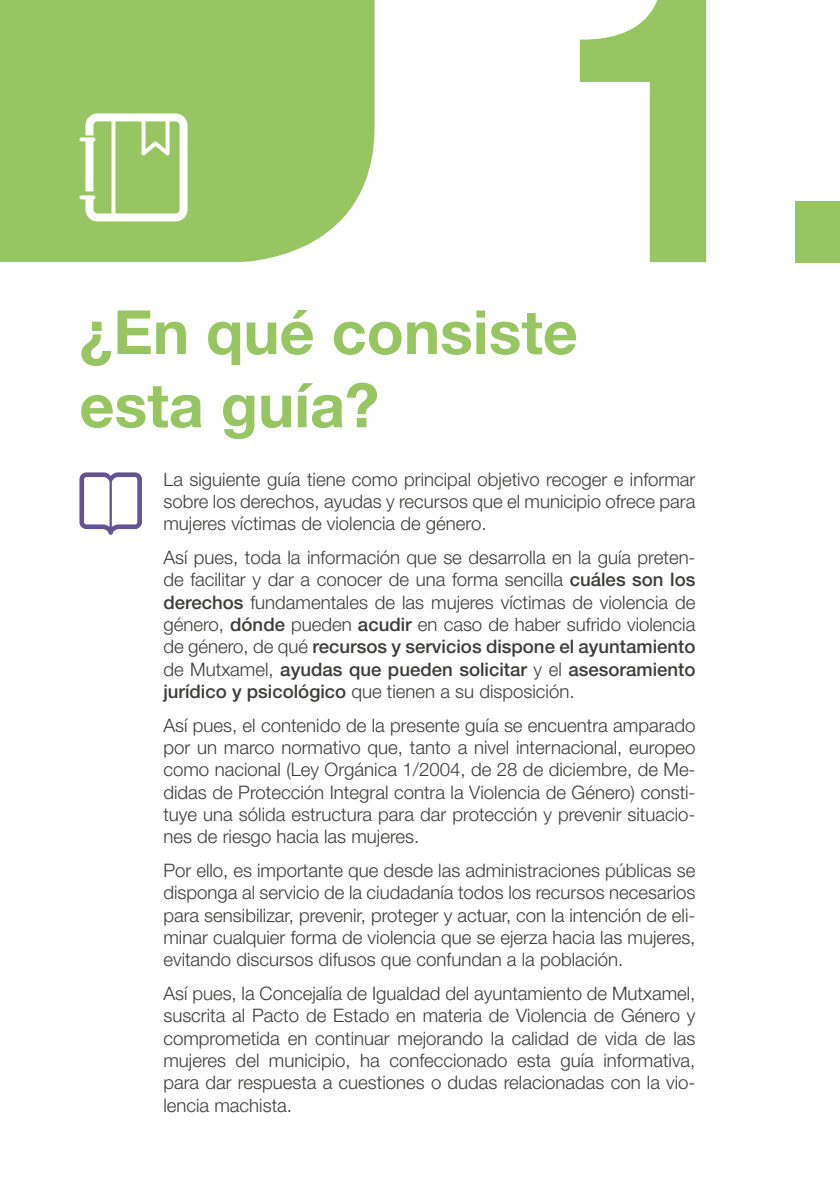
<style>
.page{position:relative;width:840px;height:1191px;background:#fff}
.page>*{position:absolute;margin:0;border:0;box-sizing:border-box;transform-origin:0 0}
.t1{font:700 396.6px "Helvetica Neue LT Std";color:#96c562}
.t2{font:700 61px/73.2px "Helvetica Neue LT Std";color:#96c562}
.t3{font:300 18.6px/22.4px "Helvetica Neue LT Std";color:#3c3c3b;text-align:justify}
.s1{font-weight:500}
</style>
<div class="page">
<div style="left:0;top:0;width:374px;height:262px;background:#96c562"></div>
<svg style="left:79px;top:113px;width:108px;height:108px"></svg>
<svg style="left:79px;top:137px;width:16px;height:4px"></svg>
<svg style="left:79px;top:472px;width:63px;height:63px"></svg>
<h1 class="t1" style="left:550px;top:-125px;width:332px">1.</h1>
<h2 class="t2" style="left:79px;top:294px;width:499px">¿En qué consiste esta guía?</h2>
<p class="t3" style="left:163px;top:467px;width:533px">La siguiente guía tiene como principal objetivo recoger e informar sobre los derechos, ayudas y recursos que el municipio ofrece para mujeres víctimas de violencia de género.</p>
<p class="t3" style="left:163px;top:546px;width:533px">Así pues, toda la información que se desarrolla en la guía preten&shy;de facilitar y dar a conocer de una forma sencilla <span class="s1">cuáles son los derechos</span> fundamentales de las mujeres víctimas de violencia de género, <span class="s1">dónde</span> pueden <span class="s1">acudir</span> en caso de haber sufrido violencia de género, de qué <span class="s1">recursos y servicios dispone el ayuntamiento </span>de Mutxamel, <span class="s1">ayudas que pueden solicitar</span> y el <span class="s1">asesoramiento jurídico y psicológico</span> que tienen a su disposición.</p>
<p class="t3" style="left:163px;top:713px;width:533px">Así pues, el contenido de la presente guía se encuentra amparado por un marco normativo que, tanto a nivel internacional, europeo como nacional (Ley Orgánica 1/2004, de 28 de diciembre, de Me&shy;didas de Protección Integral contra la Violencia de Género) consti&shy;tuye una sólida estructura para dar protección y prevenir situacio&shy;nes de riesgo hacia las mujeres.</p>
<p class="t3" style="left:163px;top:858px;width:533px">Por ello, es importante que desde las administraciones públicas se disponga al servicio de la ciudadanía todos los recursos necesarios para sensibilizar, prevenir, proteger y actuar, con la intención de eli&shy;minar cualquier forma de violencia que se ejerza hacia las mujeres, evitando discursos difusos que confundan a la población.</p>
<p class="t3" style="left:163px;top:981px;width:533px">Así pues, la Concejalía de Igualdad del ayuntamiento de Mutxamel, suscrita al Pacto de Estado en materia de Violencia de Género y comprometida en continuar mejorando la calidad de vida de las mujeres del municipio, ha confeccionado esta guía informativa, para dar respuesta a cuestiones o dudas relacionadas con la vio&shy;lencia machista.</p>
</div>
